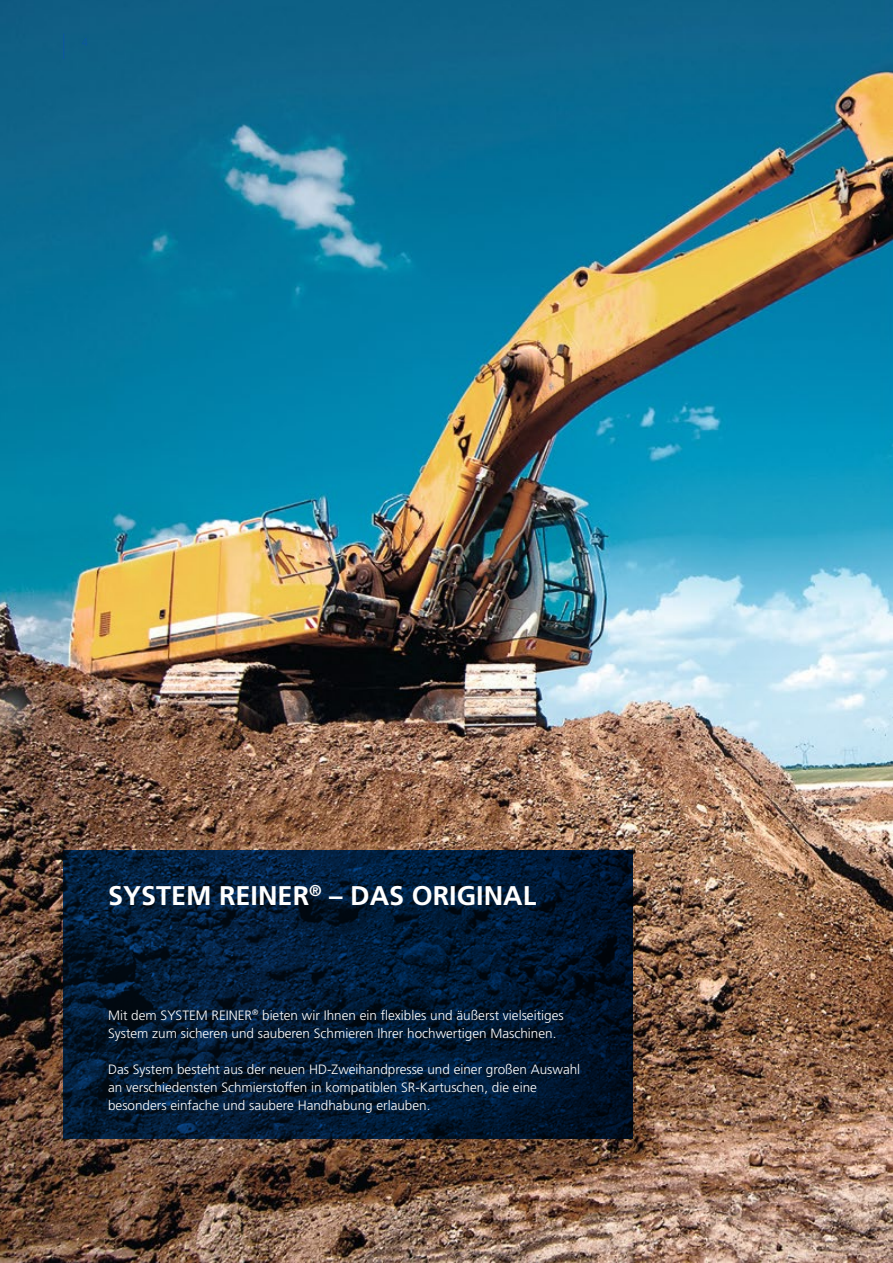
<style>
.page{position:relative;width:893px;height:1263px;background:#fff}
.page>*{position:absolute;margin:0;border:0;box-sizing:border-box;transform-origin:0 0}
.t1{font:700 27px "Frutiger LT Std";color:#fff}
.t2{font:300 13.5px/18px "Frutiger LT Std";color:#fff}
.t3{font:300 11.25px "Frutiger LT Std";color:#0b56a5}
</style>
<div class="page">
<img style="left:0;top:0;width:893px;height:1263px">
<svg style="left:64px;top:851px;width:568px;height:288px;background:#011933"></svg>
<svg style="left:63px;top:34px;width:1px;height:25px"></svg>
<p class="t3" style="left:82px;top:36px;width:8px">4</p>
<h1 class="t1" style="left:108px;top:880px;width:430px">SYSTEM REINER<sup>®</sup> – DAS ORIGINAL</h1>
<p class="t2" style="left:108px;top:1006px;width:457px">Mit dem SYSTEM REINER<sup>®</sup> bieten wir Ihnen ein flexibles und äußerst vielseitiges<br>System zum sicheren und sauberen Schmieren Ihrer hochwertigen Maschinen.</p>
<p class="t2" style="left:108px;top:1060px;width:474px">Das System besteht aus der neuen HD-Zweihandpresse und einer großen Auswahl an verschiedensten Schmierstoffen in kompatiblen SR-Kartuschen, die eine besonders einfache und saubere Handhabung erlauben.</p>
</div>
